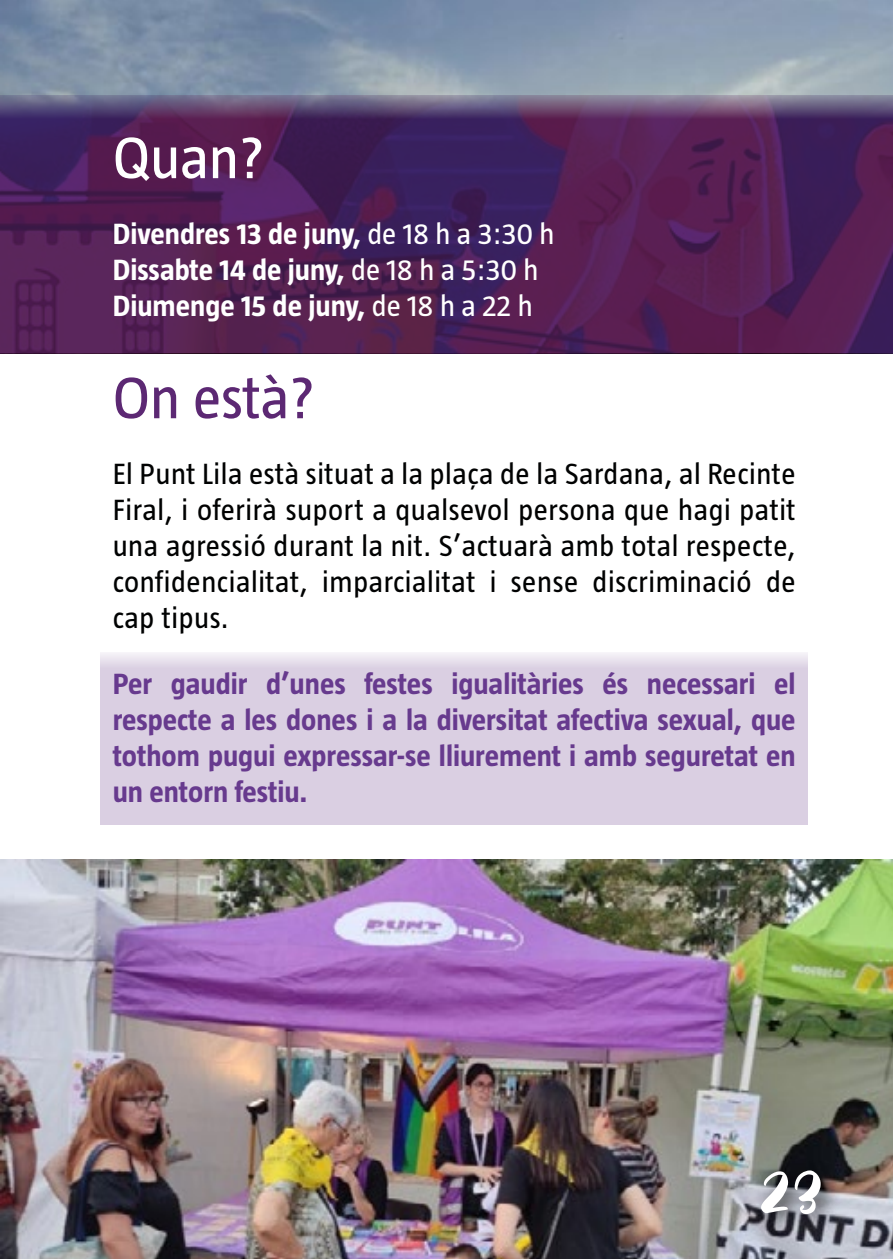
<style>
.page{position:relative;width:893px;height:1259px;background:#fff}
.page>*{position:absolute;margin:0;border:0;box-sizing:border-box;transform-origin:0 0}
.t1{font:60px "Taz";color:#5c2873}
.t2{font:60px "Taz";color:#fff}
.t3{font:54px "Muthiara Demo Version";color:#fff}
.t4{font:30px/36px "Taz";letter-spacing:.02em;color:#010202;text-align:justify}
.t5{font:700 30px/36px "Taz";color:#673a8e;text-align:justify}
.t6{font:700 30px/36px "Taz";color:#fff}
.s1{font-weight:400}
</style>
<div class="page">
<img style="left:0;top:0;width:893px;height:95px">
<img style="left:0;top:95px;width:893px;height:258px">
<div style="left:100px;top:652px;width:708px;height:172px;background:#dacfe2"></div>
<img style="left:0;top:859px;width:893px;height:400px">
<div style="left:751px;top:1160px;width:92px;height:76px;background:#010202;opacity:.75"></div>
<h1 class="t2" style="left:113px;top:124px;width:153px">Quan?</h1>
<p class="t6" style="left:113px;top:216px;width:443px">Divendres 13 de juny, <span class="s1">de 18 h a 3:30 h<br></span>Dissabte 14 de juny, <span class="s1">de 18 h a 5:30 h<br></span>Diumenge 15 de juny, <span class="s1">de 18 h a 22 h</span></p>
<h1 class="t1" style="left:113px;top:364px;width:204px">On està?</h1>
<p class="t4" style="left:113px;top:456px;width:684px">El Punt Lila està situat a la plaça de la Sardana, al Recinte Firal, i oferirà suport a qualsevol persona que hagi patit una agressió durant la nit. S’actuarà amb total respecte, confidencialitat, imparcialitat i sense discriminació de cap tipus.</p>
<p class="t5" style="left:113px;top:666px;width:684px">Per gaudir d’unes festes igualitàries és necessari el respecte a les dones i a la diversitat afectiva sexual, que tothom pugui expressar-se lliurement i amb seguretat en un entorn festiu.</p>
<h2 class="t3" style="left:757px;top:1160px;width:68px">23</h2>
</div>
